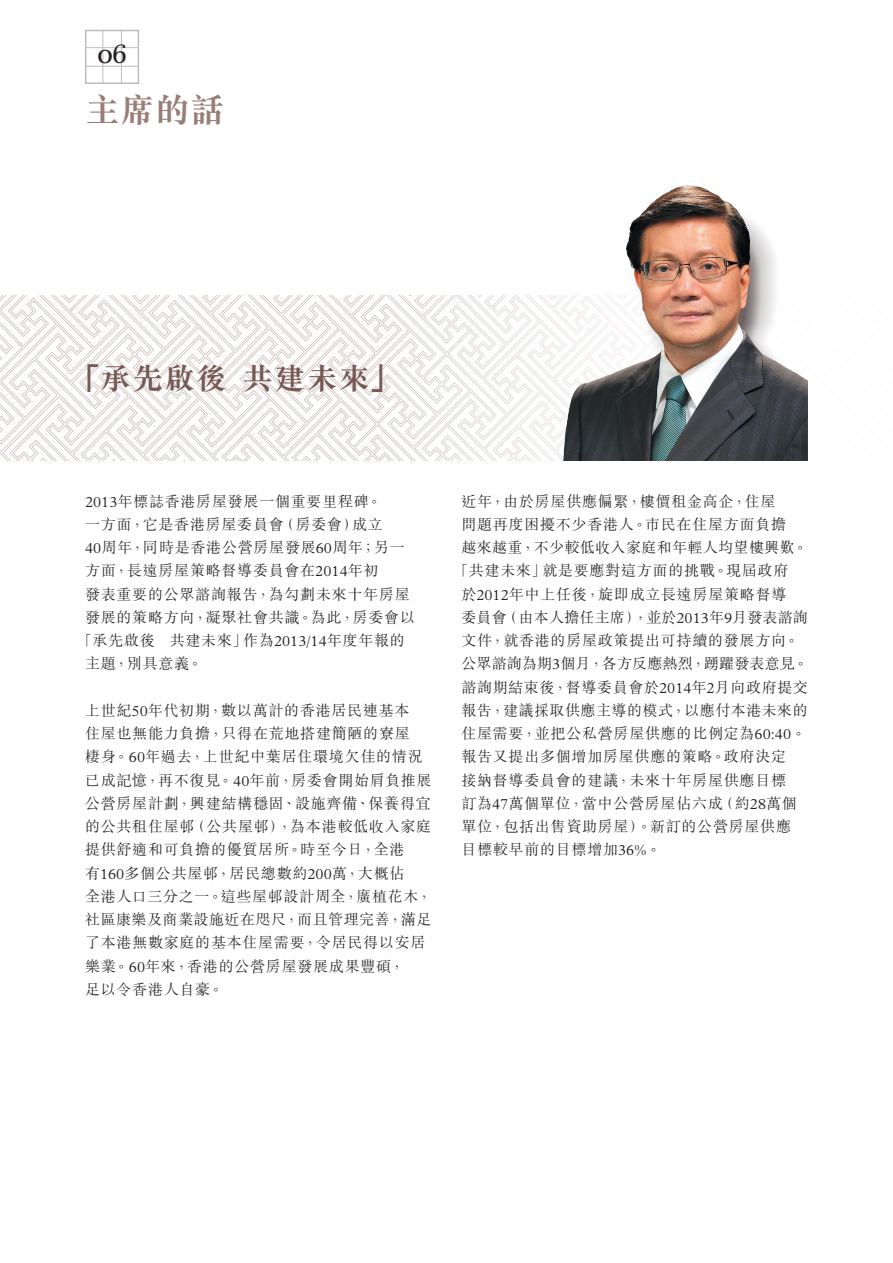
<style>
.page{position:relative;width:893px;height:1263px;background:#fff}
.page>*{position:absolute;margin:0;border:0;box-sizing:border-box;transform-origin:0 0}
.Heading_1{font:700 34.5px "M Sung HK";color:#987e77}
.Heading_1-2{font:700 30.75px "M Sung HK";letter-spacing:.045em;color:#785954}
.t1{font:28.5px "Plantagenet Cherokee";color:#231f20}
.Body_Text{font:300 15px/23.2px "M Sung HK";letter-spacing:.05em;color:#231f20}
.Body_Text-2{font:300 15px "M Sung HK";letter-spacing:.015em;color:#231f20}
.Body_Text-3{font:300 15px "M Sung HK";letter-spacing:.01em;color:#231f20}
.Body_Text-4{font:300 15px "M Sung HK";letter-spacing:.025em;color:#231f20}
.s1{font-family:"Plantin Std"}
</style>
<div class="page">
<img style="left:0;top:296px;width:560px;height:164px">
<div style="left:85px;top:30px;width:54px;height:54px;border:2px solid #bcbdc0"></div>
<hr style="left:103px;top:30px;width:1px;height:53px;background:#bcbdc0">
<hr style="left:121px;top:30px;width:1px;height:53px;background:#bcbdc0">
<hr style="left:85px;top:47px;width:54px;height:1px;background:#bcbdc0">
<hr style="left:85px;top:66px;width:54px;height:1px;background:#bcbdc0">
<img style="left:560px;top:185px;width:248px;height:275px">
<p class="t1" style="left:98px;top:37px;width:31px">06</p>
<p class="Heading_1" style="left:85px;top:93px;width:141px">主席的話</p>
<p class="Heading_1-2" style="left:70px;top:363px;width:332px">「承先啟後共建未來」</p>
<p class="Body_Text" style="left:85px;top:489px;width:298px"><span class="s1">2013</span>年標誌香港房屋發展一個重要里程碑。</p>
<p class="Body_Text" style="left:85px;top:512px;width:299px">一方面，它是香港房屋委員會（房委會）成立</p>
<p class="Body_Text" style="left:85px;top:535px;width:321px"><span class="s1">40</span>周年，同時是香港公營房屋發展<span class="s1">60</span>周年；另一</p>
<p class="Body_Text" style="left:85px;top:558px;width:295px">方面，長遠房屋策略督導委員會在<span class="s1">2014</span>年初</p>
<p class="Body_Text" style="left:85px;top:582px;width:326px">發表重要的公眾諮詢報告，為勾劃未來十年房屋</p>
<p class="Body_Text" style="left:85px;top:605px;width:331px">發展的策略方向，凝聚社會共識。為此，房委會以</p>
<p class="Body_Text" style="left:78px;top:628px;width:329px">「承先啟後 共建未來」作為<span class="s1">2013/14</span>年度年報的</p>
<p class="Body_Text" style="left:85px;top:651px;width:119px">主題，別具意義。</p>
<p class="Body_Text" style="left:85px;top:698px;width:348px">上世紀<span class="s1">50</span>年代初期，數以萬計的香港居民連基本<br>住屋也無能力負擔，只得在荒地搭建簡陋的寮屋<br>棲身。<span class="s1">60</span>年過去，上世紀中葉居住環境欠佳的情況已成記憶，再不復見。<span class="s1">40</span>年前，房委會開始肩負推展公營房屋計劃，興建結構穩固、設施齊備、保養得宜的公共租住屋邨（公共屋邨），為本港較低收入家庭提供舒適和可負擔的優質居所。時至今日，全港有<span class="s1">160</span>多個公共屋邨，居民總數約<span class="s1">200</span>萬，大概佔<br>全港人口三分之一。這些屋邨設計周全，廣植花木，社區康樂及商業設施近在咫尺，而且管理完善，滿足了本港無數家庭的基本住屋需要，令居民得以安居樂業。<span class="s1">60</span>年來，香港的公營房屋發展成果豐碩，<br>足以令香港人自豪。</p>
<p class="Body_Text" style="left:461px;top:489px;width:316px">近年，由於房屋供應偏緊，樓價租金高企，住屋</p>
<p class="Body_Text" style="left:461px;top:512px;width:326px">問題再度困擾不少香港人。市民在住屋方面負擔</p>
<p class="Body_Text-4" style="left:461px;top:537px;width:348px">越來越重，不少較低收入家庭和年輕人均望樓興歎。</p>
<p class="Body_Text" style="left:454px;top:558px;width:336px">「共建未來」就是要應對這方面的挑戰。現屆政府</p>
<p class="Body_Text" style="left:461px;top:582px;width:327px">於<span class="s1">2012</span>年中上任後，旋即成立長遠房屋策略督導</p>
<p class="Body_Text-2" style="left:461px;top:607px;width:348px">委員會（由本人擔任主席），並於<span class="s1">2013</span>年<span class="s1">9</span>月發表諮詢</p>
<p class="Body_Text" style="left:461px;top:628px;width:339px">文件，就香港的房屋政策提出可持續的發展方向。</p>
<p class="Body_Text-3" style="left:461px;top:653px;width:348px">公眾諮詢為期<span class="s1">3</span>個月，各方反應熱烈，踴躍發表意見。</p>
<p class="Body_Text" style="left:461px;top:675px;width:348px">諮詢期結束後，督導委員會於<span class="s1">2014</span>年<span class="s1">2</span>月向政府提交</p>
<p class="Body_Text" style="left:461px;top:698px;width:348px">報告，建議採取供應主導的模式，以應付本港未來的</p>
<p class="Body_Text" style="left:461px;top:721px;width:346px">住屋需要，並把公私營房屋供應的比例定為<span class="s1">60:40</span>。</p>
<p class="Body_Text" style="left:461px;top:744px;width:326px">報告又提出多個增加房屋供應的策略。政府決定</p>
<p class="Body_Text" style="left:461px;top:768px;width:326px">接納督導委員會的建議，未來十年房屋供應目標</p>
<p class="Body_Text" style="left:461px;top:791px;width:337px">訂為<span class="s1">47</span>萬個單位，當中公營房屋佔六成（約<span class="s1">28</span>萬個</p>
<p class="Body_Text" style="left:461px;top:814px;width:331px">單位，包括出售資助房屋）。新訂的公營房屋供應</p>
<p class="Body_Text" style="left:461px;top:837px;width:201px">目標較早前的目標增加<span class="s1">36%</span>。</p>
</div>
